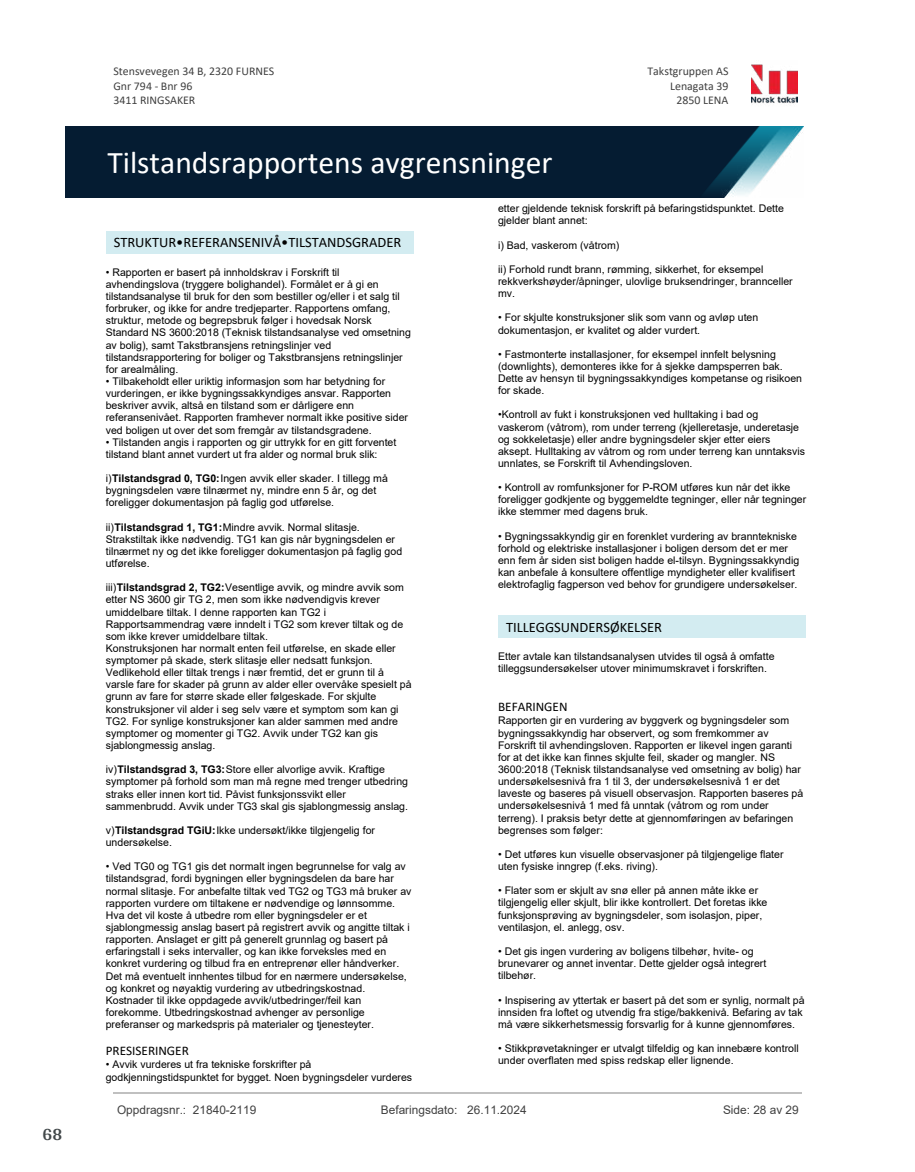
<style>
.page{position:relative;width:915px;height:1172px;background:#fff}
.page>*{position:absolute;margin:0;border:0;box-sizing:border-box;transform-origin:0 0}
.t1{font:31.65px "Calibri";color:#fff}
.t2{font:700 18px "Arya";color:#414749}
.t3{font:14.55px "Calibri";color:#000}
.t4{font:13.2px "Calibri";color:#000}
.t5{font:11.85px/14.5px "Calibri";color:#404040}
.t6{font:11.85px "Arial";color:#404040}
.t7{font:10.5px/12.1px "Arial";color:#000}
.s1{font-weight:700}
</style>
<div class="page">
<div style="left:106px;top:231px;width:307px;height:23px;background:#d3ecf1"></div>
<div style="left:498px;top:615px;width:307px;height:23px;background:#d3ecf1"></div>
<img style="left:751px;top:64px;width:46px;height:40px">
<img style="left:65px;top:127px;width:738px;height:71px">
<hr style="left:113px;top:1093px;width:688px;height:1px;background:#c0c0c0">
<h2 class="t2" style="left:43px;top:1123px;width:21px">68</h2>
<p class="t5" style="left:113px;top:64px;width:162px">Stensvevegen 34 B, 2320 FURNES<br>Gnr 794 - Bnr 96<br>3411 RINGSAKER</p>
<p class="t5" style="left:647px;top:64px;width:82px">Takstgruppen AS</p>
<p class="t5" style="left:670px;top:78px;width:60px">Lenagata 39</p>
<p class="t5" style="left:676px;top:93px;width:53px">2850 LENA</p>
<h1 class="t1" style="left:107px;top:141px;width:446px">Tilstandsrapportens avgrensninger</h1>
<h3 class="t3" style="left:114px;top:233px;width:289px">STRUKTUR•REFERANSENIVÅ•TILSTANDSGRADER</h3>
<p class="t7" style="left:106px;top:266px;width:306px">• Rapporten er basert på innholdskrav i Forskrift til avhendingslova (tryggere bolighandel). Formålet er å gi en tilstandsanalyse til bruk for den som bestiller og/eller i et salg til forbruker, og ikke for andre tredjeparter. Rapportens omfang, struktur, metode og begrepsbruk følger i hovedsak Norsk Standard NS 3600:2018 (Teknisk tilstandsanalyse ved omsetning av bolig), samt Takstbransjens retningslinjer ved tilstandsrapportering for boliger og Takstbransjens retningslinjer for arealmåling.</p>
<p class="t7" style="left:106px;top:375px;width:303px">• Tilbakeholdt eller uriktig informasjon som har betydning for vurderingen, er ikke bygningssakkyndiges ansvar. Rapporten beskriver avvik, altså en tilstand som er dårligere enn referansenivået. Rapporten framhever normalt ikke positive sider ved boligen ut over det som fremgår av tilstandsgradene.</p>
<p class="t7" style="left:106px;top:436px;width:292px">• Tilstanden angis i rapporten og gir uttrykk for en gitt forventet tilstand blant annet vurdert ut fra alder og normal bruk slik:</p>
<p class="t7" style="left:106px;top:472px;width:283px">i)<span class="s1">Tilstandsgrad 0, TG0:</span>Ingen avvik eller skader. I tillegg må bygningsdelen være tilnærmet ny, mindre enn 5 år, og det foreligger dokumentasjon på faglig god utførelse.</p>
<p class="t7" style="left:106px;top:521px;width:298px">ii)<span class="s1">Tilstandsgrad 1, TG1:</span>Mindre avvik. Normal slitasje.<br>Strakstiltak ikke nødvendig. TG1 kan gis når bygningsdelen er tilnærmet ny og det ikke foreligger dokumentasjon på faglig god utførelse.</p>
<p class="t7" style="left:106px;top:581px;width:307px">iii)<span class="s1">Tilstandsgrad 2, TG2:</span>Vesentlige avvik, og mindre avvik som etter NS 3600 gir TG 2, men som ikke nødvendigvis krever umiddelbare tiltak. I denne rapporten kan TG2 i Rapportsammendrag være inndelt i TG2 som krever tiltak og de som ikke krever umiddelbare tiltak.<br>Konstruksjonen har normalt enten feil utførelse, en skade eller symptomer på skade, sterk slitasje eller nedsatt funksjon.<br>Vedlikehold eller tiltak trengs i nær fremtid, det er grunn til å varsle fare for skader på grunn av alder eller overvåke spesielt på grunn av fare for større skade eller følgeskade. For skjulte konstruksjoner vil alder i seg selv være et symptom som kan gi TG2. For synlige konstruksjoner kan alder sammen med andre symptomer og momenter gi TG2. Avvik under TG2 kan gis sjablongmessig anslag.</p>
<p class="t7" style="left:106px;top:763px;width:304px">iv)<span class="s1">Tilstandsgrad 3, TG3:</span>Store eller alvorlige avvik. Kraftige symptomer på forhold som man må regne med trenger utbedring straks eller innen kort tid. Påvist funksjonssvikt eller sammenbrudd. Avvik under TG3 skal gis sjablongmessig anslag.</p>
<p class="t7" style="left:106px;top:824px;width:271px">v)<span class="s1">Tilstandsgrad TGiU:</span>Ikke undersøkt/ikke tilgjengelig for undersøkelse.</p>
<p class="t7" style="left:106px;top:860px;width:307px">• Ved TG0 og TG1 gis det normalt ingen begrunnelse for valg av tilstandsgrad, fordi bygningen eller bygningsdelen da bare har normal slitasje. For anbefalte tiltak ved TG2 og TG3 må bruker av rapporten vurdere om tiltakene er nødvendige og lønnsomme.<br>Hva det vil koste å utbedre rom eller bygningsdeler er et sjablongmessig anslag basert på registrert avvik og angitte tiltak i rapporten. Anslaget er gitt på generelt grunnlag og basert på erfaringstall i seks intervaller, og kan ikke forveksles med en konkret vurdering og tilbud fra en entreprenør eller håndverker.<br>Det må eventuelt innhentes tilbud for en nærmere undersøkelse, og konkret og nøyaktig vurdering av utbedringskostnad.<br>Kostnader til ikke oppdagede avvik/utbedringer/feil kan forekomme. Utbedringskostnad avhenger av personlige preferanser og markedspris på materialer og tjenesteyter.</p>
<p class="t4" style="left:106px;top:1042px;width:84px">PRESISERINGER</p>
<p class="t7" style="left:106px;top:1058px;width:308px">• Avvik vurderes ut fra tekniske forskrifter på godkjenningstidspunktet for bygget. Noen bygningsdeler vurderes</p>
<p class="t7" style="left:498px;top:202px;width:287px">etter gjeldende teknisk forskrift på befaringstidspunktet. Dette gjelder blant annet:</p>
<p class="t7" style="left:498px;top:239px;width:123px">i) Bad, vaskerom (våtrom)</p>
<p class="t7" style="left:498px;top:263px;width:296px">ii) Forhold rundt brann, rømming, sikkerhet, for eksempel rekkverkshøyder/åpninger, ulovlige bruksendringer, brannceller mv.</p>
<p class="t7" style="left:498px;top:312px;width:261px">• For skjulte konstruksjoner slik som vann og avløp uten dokumentasjon, er kvalitet og alder vurdert.</p>
<p class="t7" style="left:498px;top:348px;width:305px">• Fastmonterte installasjoner, for eksempel innfelt belysning (downlights), demonteres ikke for å sjekke dampsperren bak.<br>Dette av hensyn til bygningssakkyndiges kompetanse og risikoen for skade.</p>
<p class="t7" style="left:498px;top:409px;width:308px">•Kontroll av fukt i konstruksjonen ved hulltaking i bad og vaskerom (våtrom), rom under terreng (kjelleretasje, underetasje og sokkeletasje) eller andre bygningsdeler skjer etter eiers aksept. Hulltaking av våtrom og rom under terreng kan unntaksvis unnlates, se Forskrift til Avhendingsloven.</p>
<p class="t7" style="left:498px;top:481px;width:309px">• Kontroll av romfunksjoner for P-ROM utføres kun når det ikke foreligger godkjente og byggemeldte tegninger, eller når tegninger ikke stemmer med dagens bruk.</p>
<p class="t7" style="left:498px;top:530px;width:302px">• Bygningssakkyndig gir en forenklet vurdering av branntekniske forhold og elektriske installasjoner i boligen dersom det er mer enn fem år siden sist boligen hadde el-tilsyn. Bygningssakkyndig kan anbefale å konsultere offentlige myndigheter eller kvalifisert elektrofaglig fagperson ved behov for grundigere undersøkelser.</p>
<h3 class="t3" style="left:506px;top:617px;width:157px">TILLEGGSUNDERSØKELSER</h3>
<p class="t7" style="left:498px;top:650px;width:278px">Etter avtale kan tilstandsanalysen utvides til også å omfatte tilleggsundersøkelser utover minimumskravet i forskriften.</p>
<p class="t4" style="left:498px;top:698px;width:71px">BEFARINGEN</p>
<p class="t7" style="left:498px;top:715px;width:306px">Rapporten gir en vurdering av byggverk og bygningsdeler som bygningssakkyndig har observert, og som fremkommer av Forskrift til avhendingsloven. Rapporten er likevel ingen garanti for at det ikke kan finnes skjulte feil, skader og mangler. NS 3600:2018 (Teknisk tilstandsanalyse ved omsetning av bolig) har undersøkelsesnivå fra 1 til 3, der undersøkelsesnivå 1 er det laveste og baseres på visuell observasjon. Rapporten baseres på undersøkelsesnivå 1 med få unntak (våtrom og rom under terreng). I praksis betyr dette at gjennomføringen av befaringen begrenses som følger:</p>
<p class="t7" style="left:498px;top:848px;width:287px">• Det utføres kun visuelle observasjoner på tilgjengelige flater uten fysiske inngrep (f.eks. riving).</p>
<p class="t7" style="left:498px;top:884px;width:271px">• Flater som er skjult av snø eller på annen måte ikke er tilgjengelig eller skjult, blir ikke kontrollert. Det foretas ikke funksjonsprøving av bygningsdeler, som isolasjon, piper, ventilasjon, el. anlegg, osv.</p>
<p class="t7" style="left:498px;top:945px;width:270px">• Det gis ingen vurdering av boligens tilbehør, hvite- og brunevarer og annet inventar. Dette gjelder også integrert tilbehør.</p>
<p class="t7" style="left:498px;top:994px;width:308px">• Inspisering av yttertak er basert på det som er synlig, normalt på innsiden fra loftet og utvendig fra stige/bakkenivå. Befaring av tak må være sikkerhetsmessig forsvarlig for å kunne gjennomføres.</p>
<p class="t7" style="left:498px;top:1042px;width:302px">• Stikkprøvetakninger er utvalgt tilfeldig og kan innebære kontroll under overflaten med spiss redskap eller lignende.</p>
<p class="t6" style="left:117px;top:1101px;width:141px">Oppdragsnr.: 21840-2119</p>
<p class="t6" style="left:381px;top:1101px;width:147px">Befaringsdato: 26.11.2024</p>
<p class="t6" style="left:722px;top:1101px;width:77px">Side: 28 av 29</p>
</div>
